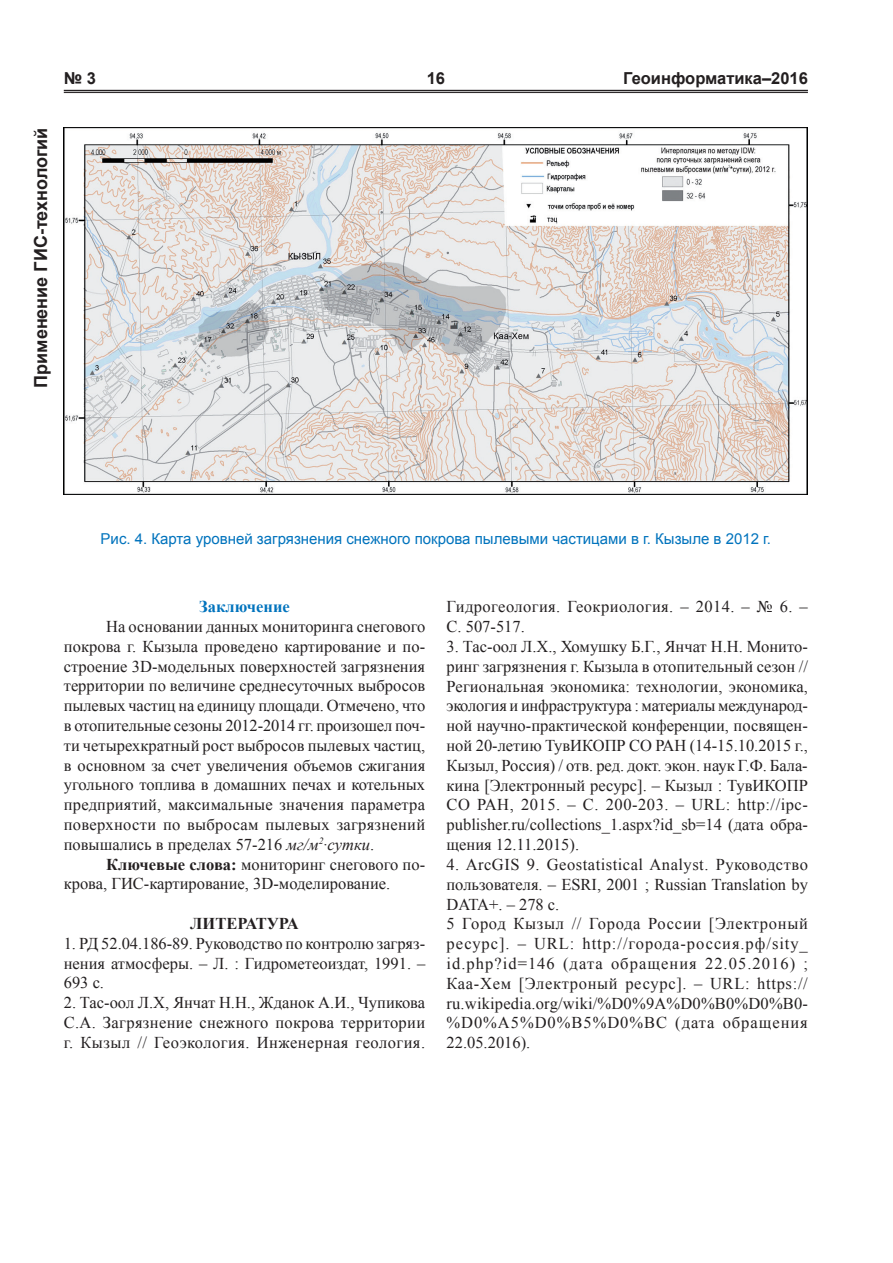
<style>
.page{position:relative;width:893px;height:1263px;background:#fff}
.page>*{position:absolute;margin:0;border:0;box-sizing:border-box;transform-origin:0 0}
.t1{font:700 18px "Arial";color:#231f20}
.t2{font:16.5px/19.8px "Times New Roman";letter-spacing:.015em;color:#231f20;text-align:justify}
.t3{font:700 16.5px "Arial";color:#231f20}
.t4{font:700 16.5px "Times New Roman";color:#0073bd}
.t5{font:700 16.5px "Times New Roman";color:#231f20}
.t6{font:15px "Arial";color:#0073bd}
.s1{font-style:italic}
.s2{font-weight:700}
</style>
<div class="page">
<hr style="left:64px;top:90px;width:744px;height:1px;background:#231f20">
<hr style="left:64px;top:92px;width:744px;height:1px;background:#231f20">
<img style="left:64px;top:128px;width:744px;height:366px">
<p class="t3" style="left:64px;top:68px;width:34px">№ 3</p>
<p class="t3" style="left:427px;top:68px;width:20px">16</p>
<p class="t3" style="left:623px;top:68px;width:186px">Геоинформатика–2016</p>
<p class="t1" style="left:29px;top:388px;width:262px;rotate:-90deg">Применение ГИС-технологий</p>
<p class="t6" style="left:101px;top:529px;width:672px">Рис. 4. Карта уровней загрязнения снежного покрова пылевыми частицами в г. Кызыле в 2012 г.</p>
<p class="t4" style="left:199px;top:595px;width:92px">Заключение</p>
<p class="t2" style="left:64px;top:616px;width:363px;text-indent:43px">На основании данных мониторинга снегового покрова г. Кызыла проведено картирование и по&shy;строение 3D-модельных поверхностей загрязнения территории по величине среднесуточных выбросов пылевых частиц на единицу площади. Отмечено, что в отопительные сезоны 2012-2014 гг. произошел поч&shy;ти четырехкратный рост выбросов пылевых частиц, в основном за счет увеличения объемов сжигания угольного топлива в домашних печах и котельных предприятий, максимальные значения параметра поверхности по выбросам пылевых загрязнений повышались в пределах 57-216 <span class="s1">мг/м</span><sup>2</sup><span class="s1">∙сутки</span>.</p>
<p class="t2" style="left:64px;top:854px;width:363px;text-indent:43px"><span class="s2">Ключевые слова:</span> мониторинг снегового по&shy;крова, ГИС-картирование, 3D-моделирование.</p>
<p class="t5" style="left:190px;top:912px;width:24px">Литература</p>
<p class="t2" style="left:64px;top:933px;width:363px">1. РД 52.04.186-89. Руководство по контролю загряз&shy;нения атмосферы. – Л. : Гидрометеоиздат, 1991. – 693 с.</p>
<p class="t2" style="left:64px;top:992px;width:363px">2. Тас-оол Л.Х, Янчат Н.Н., Жданок А.И., Чупикова С.А. Загрязнение снежного покрова территории г. Кызыл // Геоэкология. Инженерная геология.</p>
<p class="t2" style="left:446px;top:597px;width:363px">Гидрогеология. Геокриология. – 2014. – № 6. –<br>С. 507-517.</p>
<p class="t2" style="left:446px;top:636px;width:363px">3. Тас-оол Л.Х., Хомушку Б.Г., Янчат Н.Н. Монито&shy;ринг загрязнения г. Кызыла в отопительный сезон // Региональная экономика: технологии, экономика, экология и инфраструктура : материалы международ&shy;ной научно-практической конференции, посвящен&shy;ной 20-летию ТувИКОПР СО РАН (14-15.10.2015 г., Кызыл, Россия) / отв. ред. докт. экон. наук Г.Ф. Бала&shy;кина [Электронный ресурс]. – Кызыл : ТувИКОПР СО РАН, 2015. – C. 200-203. – URL: http://ipc&shy;publisher.ru/collections_1.aspx?id_sb=14 (дата обра&shy;щения 12.11.2015).</p>
<p class="t2" style="left:446px;top:854px;width:363px;text-align:left">4. ArcGIS 9. Geostatistical Analyst. Руководство пользователя. – ESRI, 2001 ; Russian Translation by DATA+. – 278 с.<br>5 Город Кызыл // Города России [Электроный ресурс]. – URL: http://города-россия.рф/sity_ id.php?id=146 (дата обращения 22.05.2016) ; Каа-Хем [Электроный ресурс]. – URL: https:// ru.wikipedia.org/wiki/%D0%9A%D0%B0%D0%B0- %D0%A5%D0%B5%D0%BC (дата обращения 22.05.2016).</p>
</div>
